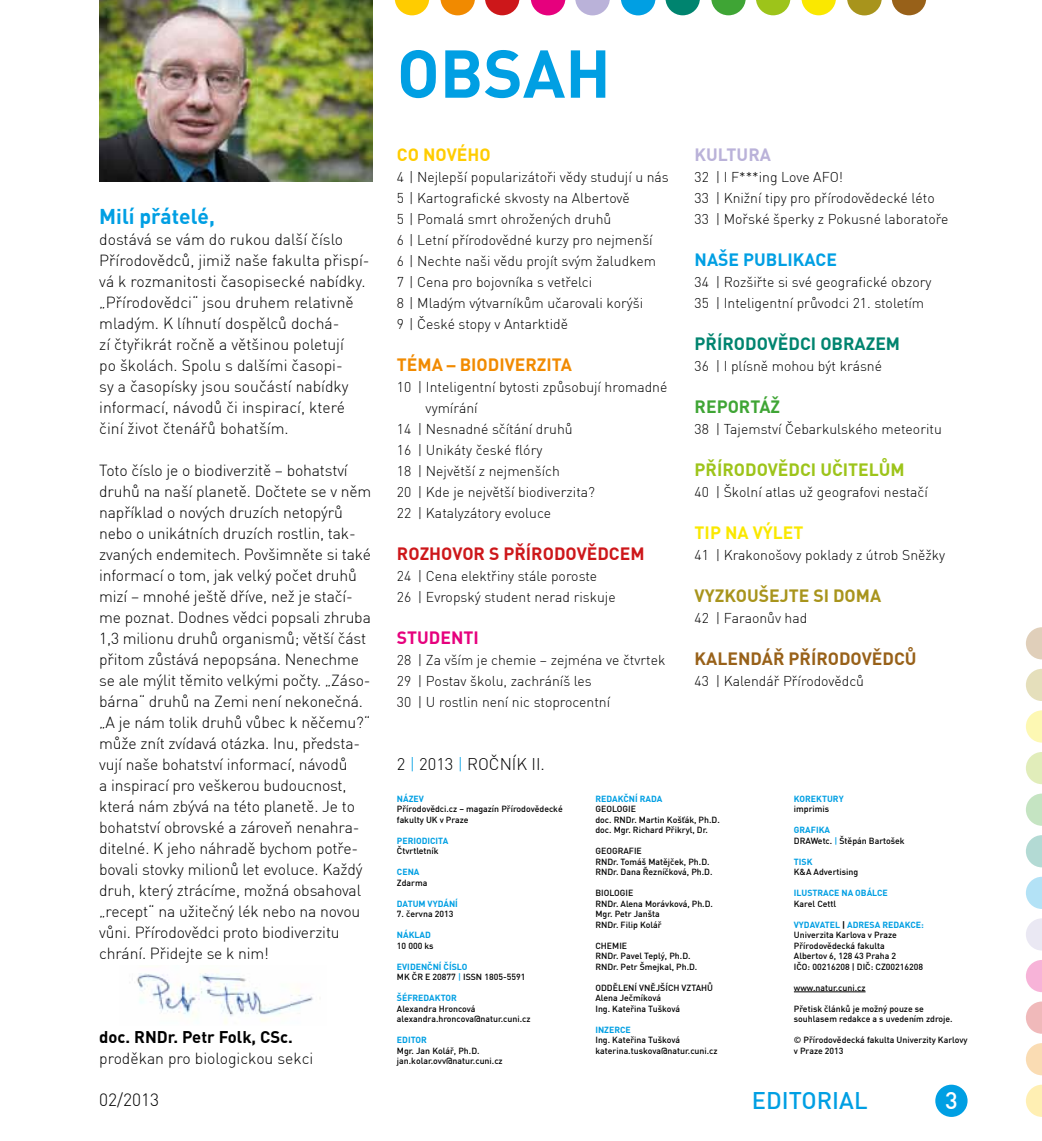
<style>
.page{position:relative;width:1042px;height:1141px;background:#fff}
.page>*{position:absolute;margin:0;border:0;box-sizing:border-box;transform-origin:0 0}
.t1{font:700 66.5px "DIN Pro";color:#009fe3}
.t2{font:500 23.62px "DINCE";color:#009fe3}
.t3{font:500 23.62px "DINCE";color:#fff}
.t4{font:700 21px "DINCE";color:#009fe3}
.t5{font:700 17.5px "DINCE";color:#cd171a}
.t6{font:700 17.5px "DINCE";color:#9dc41a}
.t7{font:700 17.5px "DINCE";color:#986119}
.t8{font:700 17.5px "DINCE";color:#00846f}
.t9{font:700 17.5px "DINCE";color:#a8941c}
.t10{font:700 17.5px "DINCE";color:#f18a00}
.t11{font:700 17.5px "DINCE";color:#009fe3}
.t12{font:700 17.5px "DINCE";color:#fae800}
.t13{font:700 17.5px "DINCE";color:#fc0}
.t14{font:700 17.5px "DINCE";color:#e6007d}
.t15{font:700 17.5px "DINCE";color:#3fa535}
.t16{font:700 17.5px "DINCE";color:#bab2d9}
.t17{font:300 17.5px "DINCE";color:#000}
.t18{font:700 16.62px "DINCE";color:#000}
.t19{font:300 16.62px "DINCE";color:#000}
.t20{font:300 15.75px/21px "DINCE";letter-spacing:-.01em;color:#000}
.t21{font:300 14px/21px "DINCE";color:#000}
.t22{font:500 8.75px/10.5px "DINCE";color:#000}
.t23{font:700 8.75px "DINCE";color:#009fe3}
.s1{color:#009fe3}
.s2{font-weight:700;color:#009fe3}
.s3{font-weight:700}
</style>
<div class="page">
<img style="left:137px;top:973px;width:176px;height:51px">
<img style="left:99px;top:0;width:273px;height:182px">
<hr style="left:794px;top:991px;width:71px;height:1px;background:#000">
<div style="left:935px;top:1085px;width:32px;height:32px;background:#009fe3;border-radius:50%"></div>
<svg style="left:1026px;top:1085px;width:16px;height:32px"></svg>
<svg style="left:1026px;top:1043px;width:16px;height:32px"></svg>
<svg style="left:1026px;top:1001px;width:16px;height:33px"></svg>
<svg style="left:1026px;top:960px;width:16px;height:32px"></svg>
<svg style="left:1026px;top:918px;width:16px;height:33px"></svg>
<svg style="left:1026px;top:877px;width:16px;height:32px"></svg>
<svg style="left:1026px;top:835px;width:16px;height:32px"></svg>
<svg style="left:1026px;top:794px;width:16px;height:32px"></svg>
<svg style="left:1026px;top:752px;width:16px;height:32px"></svg>
<svg style="left:1026px;top:710px;width:16px;height:33px"></svg>
<svg style="left:1026px;top:669px;width:16px;height:32px"></svg>
<svg style="left:1026px;top:627px;width:16px;height:32px"></svg>
<svg style="left:440px;top:0;width:35px;height:15px"></svg>
<svg style="left:395px;top:0;width:34px;height:15px"></svg>
<svg style="left:801px;top:0;width:35px;height:15px"></svg>
<svg style="left:711px;top:0;width:35px;height:15px"></svg>
<svg style="left:531px;top:0;width:34px;height:15px"></svg>
<svg style="left:847px;top:0;width:35px;height:15px"></svg>
<svg style="left:892px;top:0;width:34px;height:15px"></svg>
<svg style="left:665px;top:0;width:35px;height:15px"></svg>
<svg style="left:756px;top:0;width:34px;height:15px"></svg>
<svg style="left:621px;top:0;width:34px;height:15px"></svg>
<svg style="left:485px;top:0;width:34px;height:15px"></svg>
<svg style="left:575px;top:0;width:35px;height:15px"></svg>
<h3 class="t4" style="left:99px;top:202px;width:117px">MILÍ PŘÁTELÉ,</h3>
<p class="t20" style="left:99px;top:228px;width:272px">dostává se vám do rukou další číslo Přírodovědců, jimiž naše fakulta přispí&shy;vá k rozmanitosti časopisecké nabídky. „Přírodovědci“ jsou druhem relativně mladým. K líhnutí dospělců dochá-<br>zí čtyřikrát ročně a většinou poletují<br>po školách. Spolu s dalšími časopi-<br>sy a časopísky jsou součástí nabídky informací, návodů či inspirací, které činí život čtenářů bohatším.</p>
<p class="t20" style="left:99px;top:459px;width:274px">Toto číslo je o biodiverzitě – bohatství druhů na naší planetě. Dočtete se v něm například o nových druzích netopýrů nebo o unikátních druzích rostlin, tak&shy;zvaných endemitech. Povšimněte si také informací o tom, jak velký počet druhů mizí – mnohé ještě dříve, než je stačí&shy;me poznat. Dodnes vědci popsali zhruba 1,3 milionu druhů organismů; větší část přitom zůstává nepopsána. Nenechme se ale mýlit těmito velkými počty. „Záso&shy;bárna“ druhů na Zemi není nekonečná. „A je nám tolik druhů vůbec k něčemu?“ může znít zvídavá otázka. Inu, předsta&shy;vují naše bohatství informací, návodů<br>a inspirací pro veškerou budoucnost, která nám zbývá na této planetě. Je to bohatství obrovské a zároveň nenahra&shy;ditelné. K jeho náhradě bychom potře&shy;bovali stovky milionů let evoluce. Každý druh, který ztrácíme, možná obsahoval „recept“ na užitečný lék nebo na novou vůni. Přírodovědci proto biodiverzitu chrání. Přidejte se k nim!</p>
<p class="t18" style="left:99px;top:1026px;width:195px">DOC. RNDR. PETR FOLK, CSC.</p>
<p class="t20" style="left:99px;top:1047px;width:216px">proděkan pro biologickou sekci</p>
<h1 class="t1" style="left:397px;top:28px;width:215px">OBSAH</h1>
<p class="t13" style="left:397px;top:143px;width:95px">CO NOVÉHO</p>
<p class="t21" style="left:397px;top:166px;width:273px">4 | Nejlepší popularizátoři vědy studují u nás 5 | Kartografické skvosty na Albertově<br>5 | Pomalá smrt ohrožených druhů<br>6 | Letní přírodovědné kurzy pro nejmenší<br>6 | Nechte naši vědu projít svým žaludkem<br>7 | Cena pro bojovníka s vetřelci<br>8 | Mladým výtvarníkům učarovali korýši<br>9 | České stopy v Antarktidě</p>
<p class="t10" style="left:397px;top:353px;width:166px">TÉMA BIODIVERZITA</p>
<p class="t21" style="left:397px;top:376px;width:272px">10 | Inteligentní bytosti způsobují hromadné</p>
<p class="t21" style="left:426px;top:397px;width:53px">vymírání</p>
<p class="t21" style="left:397px;top:418px;width:177px">14 | Nesnadné sčítání druhů</p>
<p class="t21" style="left:397px;top:439px;width:147px">16 | Unikáty české flóry</p>
<p class="t21" style="left:397px;top:460px;width:164px">18 | Největší z nejmenších</p>
<p class="t21" style="left:397px;top:481px;width:200px">20 | Kde je největší biodiverzita?</p>
<p class="t21" style="left:397px;top:502px;width:156px">22 | Katalyzátory evoluce</p>
<p class="t5" style="left:397px;top:542px;width:249px">ROZHOVOR S PŘÍRODOVĚDCEM</p>
<p class="t21" style="left:397px;top:565px;width:220px">24 | Cena elektřiny stále poroste<br>26 | Evropský student nerad riskuje</p>
<p class="t14" style="left:397px;top:626px;width:81px">STUDENTI</p>
<p class="t21" style="left:397px;top:649px;width:270px">28 | Za vším je chemie – zejména ve čtvrtek<br>29 | Postav školu, zachráníš les<br>30 | U rostlin není nic stoprocentní</p>
<p class="t19" style="left:397px;top:753px;width:149px">2 <span class="s1">|</span> 2013 <span class="s1">|</span> ROČNÍK II.</p>
<p class="t16" style="left:694px;top:143px;width:78px">KULTURA</p>
<p class="t21" style="left:694px;top:166px;width:255px">32 | I F***ing Love AFO!<br>33 | Knižní tipy pro přírodovědecké léto<br>33 | Mořské šperky z Pokusné laboratoře</p>
<p class="t11" style="left:694px;top:248px;width:141px">NAŠE PUBLI KACE</p>
<p class="t21" style="left:694px;top:271px;width:238px">34 | Rozšiřte si své geografické obzory<br>35 | Inteligentní průvodci 21. stoletím</p>
<p class="t8" style="left:694px;top:332px;width:207px">PŘÍRODOVĚDCI OBRAZEM</p>
<p class="t21" style="left:694px;top:355px;width:189px">36 | I plísně mohou být krásné</p>
<p class="t15" style="left:694px;top:395px;width:87px">REPORTÁŽ</p>
<p class="t21" style="left:694px;top:418px;width:249px">38 | Tajemství Čebarkulského meteoritu</p>
<p class="t6" style="left:694px;top:458px;width:212px">PŘÍRODOVĚDCI UČITELŮM</p>
<p class="t21" style="left:694px;top:481px;width:235px">40 | Školní atlas už geografovi nestačí</p>
<p class="t12" style="left:694px;top:521px;width:110px">TI P NA VÝLET</p>
<p class="t21" style="left:694px;top:544px;width:252px">41 | Krakonošovy poklady z útrob Sněžky</p>
<p class="t9" style="left:694px;top:584px;width:188px">VYZKOUŠEJTE SI DOMA</p>
<p class="t21" style="left:694px;top:607px;width:114px">42 | Faraonův had</p>
<p class="t7" style="left:694px;top:647px;width:223px">KALENDÁŘ PŘÍRODOVĚDCŮ</p>
<p class="t21" style="left:694px;top:670px;width:171px">43 | Kalendář Přírodovědců</p>
<p class="t23" style="left:397px;top:793px;width:28px">NÁZEV</p>
<p class="t22" style="left:397px;top:803px;width:167px">Přírodovědci.cz – magazín Přírodovědecké fakulty UK v Praze</p>
<p class="t23" style="left:397px;top:835px;width:48px">PERIODICITA</p>
<p class="t22" style="left:397px;top:845px;width:43px">Čtvrtletník</p>
<p class="t23" style="left:397px;top:866px;width:18px">CENA</p>
<p class="t22" style="left:397px;top:877px;width:32px">Zdarma</p>
<p class="t23" style="left:397px;top:898px;width:13px">DATUM</p>
<p class="t23" style="left:428px;top:898px;width:7px">VYDÁNÍ</p>
<p class="t22" style="left:397px;top:908px;width:58px">7. června 2013</p>
<p class="t23" style="left:397px;top:929px;width:13px">NÁKLAD</p>
<p class="t22" style="left:397px;top:940px;width:38px">10 000 ks</p>
<p class="t23" style="left:397px;top:961px;width:31px">EVIDENČNÍ</p>
<p class="t22" style="left:397px;top:961px;width:130px;text-indent:47px"><span class="s2">ČÍSLO<br></span>MK ČR E 20877 <span class="s1">|</span> ISSN 1805-5591</p>
<p class="t23" style="left:397px;top:992px;width:12px">ŠÉFR</p>
<p class="t23" style="left:418px;top:992px;width:12px">EDAKTOR</p>
<p class="t22" style="left:397px;top:1003px;width:135px">Alexandra Hroncová alexandra.hroncova@natur.cuni.cz</p>
<p class="t23" style="left:397px;top:1034px;width:20px">EDITOR</p>
<p class="t22" style="left:397px;top:1045px;width:107px">Mgr. Jan Kolář, Ph.D. jan.kolar.ovv@natur.cuni.cz</p>
<p class="t23" style="left:595px;top:793px;width:18px">REDAKČNÍ</p>
<p class="t23" style="left:640px;top:793px;width:7px">RADA</p>
<p class="t22" style="left:595px;top:803px;width:126px">GEOLOGIE<br>doc. RNDr. Martin Košťák, Ph.D. doc. Mgr. Richard Přikryl, Dr.</p>
<p class="t22" style="left:595px;top:845px;width:119px">GEOGRAFIE<br>RNDr. Tomáš Matějček, Ph.D.<br>RNDr. Dana Řezníčková, Ph.D.</p>
<p class="t22" style="left:595px;top:887px;width:119px">BIOLOGIE<br>RNDr. Alena Morávková, Ph.D.<br>Mgr. Petr Janšta<br>RNDr. Filip Kolář</p>
<p class="t22" style="left:595px;top:940px;width:103px">CHEMIE<br>RNDr. Pavel Teplý, Ph.D.<br>RNDr. Petr Šmejkal, Ph.D.</p>
<p class="t22" style="left:595px;top:982px;width:119px">ODDĚLENÍ VNĚJŠÍCH VZTAHŮ<br>Alena Ječmíková<br>Ing. Kateřina Tušková</p>
<p class="t23" style="left:595px;top:1024px;width:36px">I NZERCE</p>
<p class="t22" style="left:595px;top:1034px;width:124px">Ing. Kateřina Tušková katerina.tuskova@natur.cuni.cz</p>
<p class="t23" style="left:794px;top:793px;width:51px">KOREKTURY</p>
<p class="t22" style="left:794px;top:803px;width:37px">imprimis</p>
<p class="t22" style="left:794px;top:824px;width:112px"><span class="s2">GRAFI KA<br></span>DRAWetc. <span class="s1">|</span> Štěpán Bartošek</p>
<p class="t23" style="left:794px;top:856px;width:20px">TISK</p>
<p class="t22" style="left:794px;top:866px;width:66px">K&amp;A Advertising</p>
<p class="t23" style="left:794px;top:887px;width:94px">I LUSTRACE NA OBÁLCE</p>
<p class="t22" style="left:794px;top:898px;width:44px">Karel Cettl</p>
<p class="t22" style="left:794px;top:919px;width:131px"><span class="s2">VYDAVATEL</span> <span class="s3">|</span> <span class="s2">ADRESA REDAKCE:<br></span>Univerzita Karlova v Praze<br>Přírodovědecká fakulta<br>Albertov 6, 128 43 Praha 2<br>IČO: 00216208 | DIČ: CZ00216208</p>
<p class="t22" style="left:794px;top:982px;width:73px">www.natur.cuni.cz</p>
<p class="t22" style="left:794px;top:1003px;width:160px">Přetisk článků je možný pouze se souhlasem redakce a s uvedením zdroje.</p>
<p class="t22" style="left:794px;top:1034px;width:175px">© Přírodovědecká fakulta Univerzity Karlovy v Praze 2013</p>
<p class="t17" style="left:99px;top:1089px;width:61px">02/2013</p>
<h2 class="t2" style="left:752px;top:1085px;width:14px">editorial</h2>
<h2 class="t3" style="left:945px;top:1085px;width:14px">3</h2>
</div>
